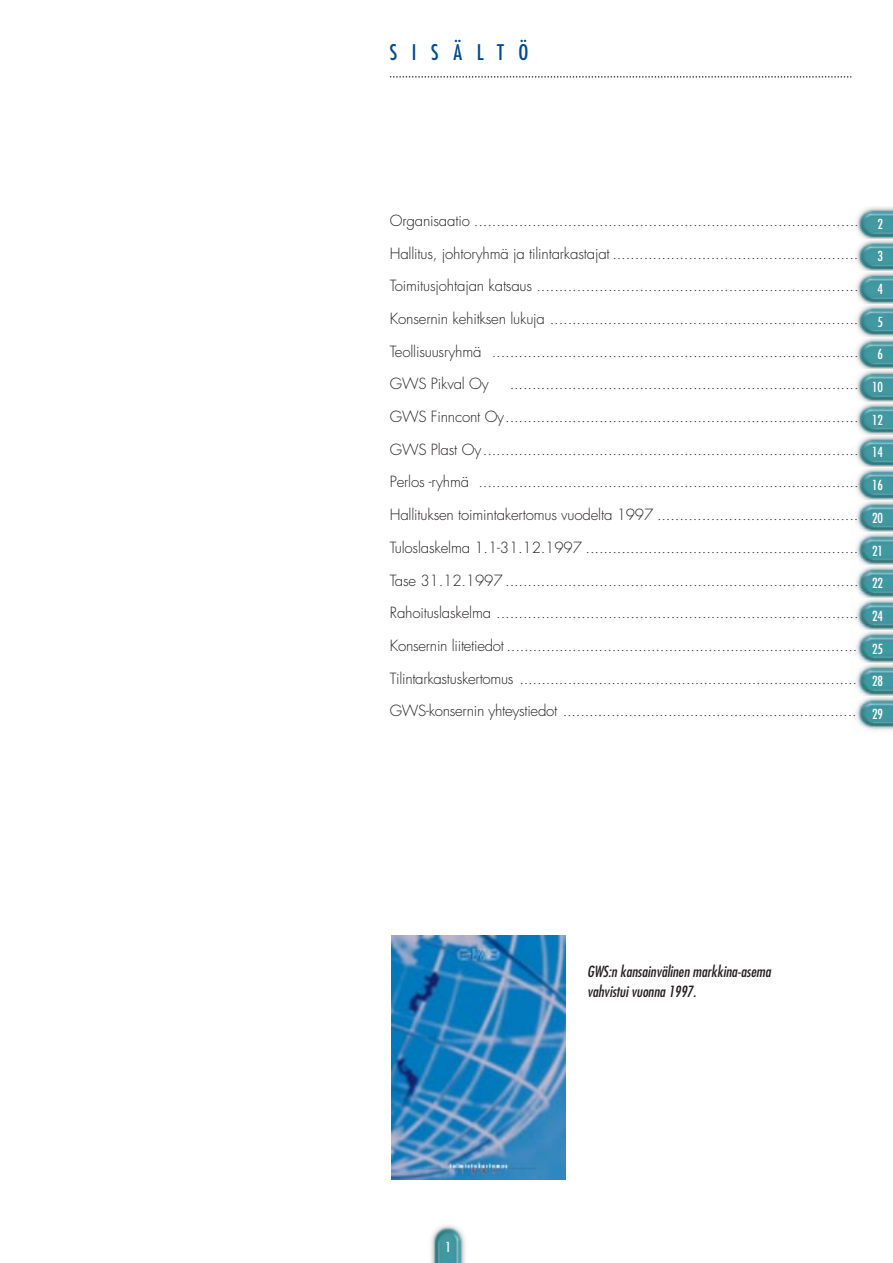
<style>
.page{position:relative;width:893px;height:1263px;background:#fff}
.page>*{position:absolute;margin:0;border:0;box-sizing:border-box;transform-origin:0 0}
.t1{font:condensed 21px "Futura";letter-spacing:.7em;color:#01498e}
.t2{font:300 15px/32.7px "Futura";letter-spacing:-.01em;color:#231f20;text-align:justify}
.t3{font:italic condensed 15px/20.7px "Futura";color:#231f20}
.t4{font:condensed 13.5px "Futura";color:#fff}
</style>
<div class="page">
<img style="left:856px;top:207px;width:36px;height:32px">
<svg style="left:390px;top:76px;width:459px;height:2px"></svg>
<img style="left:391px;top:936px;width:174px;height:243px">
<img style="left:431px;top:1225px;width:34px;height:38px">
<img style="left:856px;top:240px;width:36px;height:31px">
<img style="left:856px;top:272px;width:36px;height:32px">
<img style="left:856px;top:305px;width:36px;height:32px">
<img style="left:856px;top:338px;width:36px;height:31px">
<img style="left:856px;top:370px;width:36px;height:32px">
<img style="left:856px;top:403px;width:36px;height:32px">
<img style="left:856px;top:436px;width:36px;height:31px">
<img style="left:856px;top:468px;width:36px;height:32px">
<img style="left:851px;top:500px;width:41px;height:33px">
<img style="left:851px;top:533px;width:41px;height:33px">
<img style="left:851px;top:566px;width:41px;height:32px">
<img style="left:851px;top:598px;width:41px;height:33px">
<img style="left:851px;top:631px;width:41px;height:33px">
<img style="left:851px;top:664px;width:41px;height:32px">
<img style="left:851px;top:696px;width:41px;height:35px">
<h1 class="t1" style="left:390px;top:43px;width:140px">SISÄLTÖ</h1>
<p class="t2" style="left:390px;top:205px;width:470px">Organisaatio ......................................................................................<br>Hallitus, johtoryhmä ja tilintarkastajat .......................................................<br>Toimitusjohtajan katsaus ........................................................................<br>Konsernin kehitksen lukuja .....................................................................<br>Teollisuusryhmä ..................................................................................<br>GWS Pikval Oy</p>
<p class="t2" style="left:390px;top:369px;width:470px;text-indent:120px">..............................................................................<br>GWS Finncont Oy...............................................................................<br>GWS Plast Oy....................................................................................<br>Perlos -ryhmä .....................................................................................<br>Hallituksen toimintakertomus vuodelta 1997 .............................................<br>Tuloslaskelma 1.1-31.12.1997 .............................................................<br>Tase 31.12.1997 ...............................................................................<br>Rahoituslaskelma .................................................................................<br>Konsernin liitetiedot ................................................................................<br>Tilintarkastuskertomus .............................................................................<br>GWS-konsernin yhteystiedot ...................................................................</p>
<p class="t4" style="left:877px;top:217px;width:7px">2</p>
<p class="t4" style="left:877px;top:250px;width:7px">3</p>
<p class="t4" style="left:877px;top:283px;width:7px">4</p>
<p class="t4" style="left:877px;top:315px;width:7px">5</p>
<p class="t4" style="left:877px;top:348px;width:7px">6</p>
<p class="t4" style="left:872px;top:381px;width:13px">10</p>
<p class="t4" style="left:872px;top:414px;width:13px">12</p>
<p class="t4" style="left:872px;top:446px;width:13px">14</p>
<p class="t4" style="left:872px;top:479px;width:13px">16</p>
<p class="t4" style="left:872px;top:512px;width:13px">20</p>
<p class="t4" style="left:872px;top:544px;width:13px">21</p>
<p class="t4" style="left:872px;top:577px;width:13px">22</p>
<p class="t4" style="left:872px;top:610px;width:13px">24</p>
<p class="t4" style="left:872px;top:642px;width:13px">25</p>
<p class="t4" style="left:872px;top:675px;width:13px">28</p>
<p class="t4" style="left:872px;top:708px;width:13px">29</p>
<p class="t3" style="left:587px;top:962px;width:188px">GWS:n kansainvälinen markkina-asema vahvistuivuonna 1997.</p>
<p class="t4" style="left:445px;top:1241px;width:7px">1</p>
</div>
